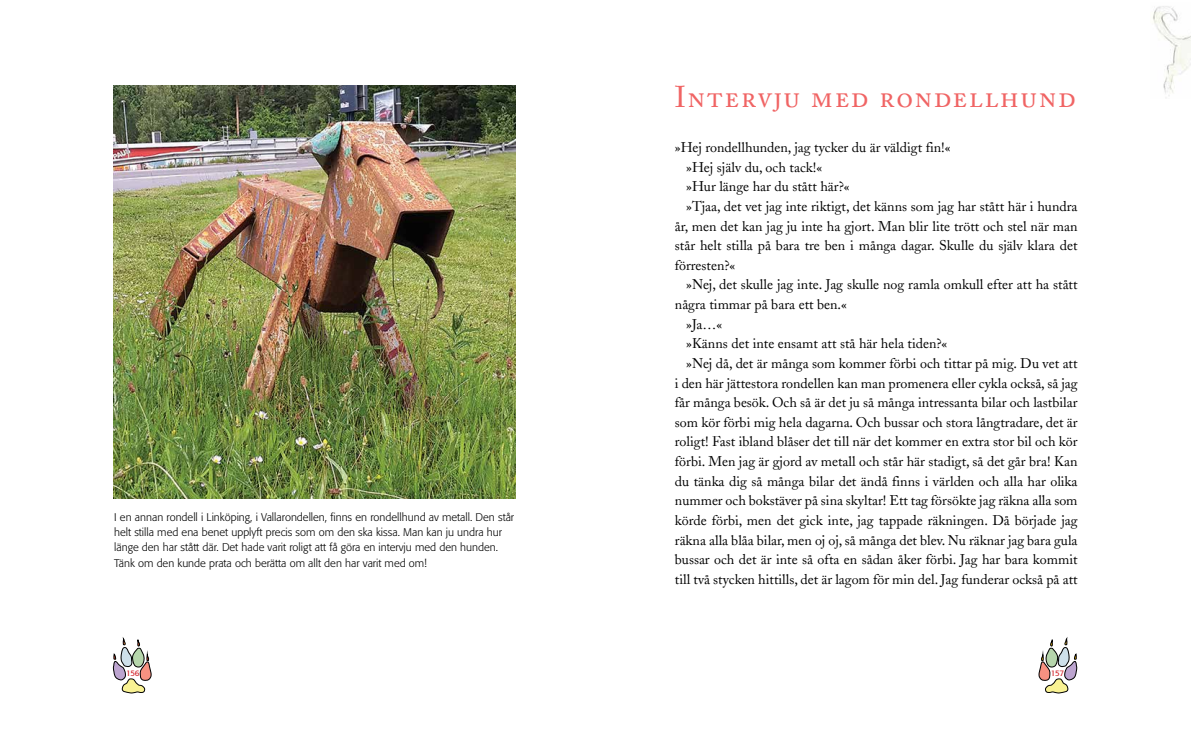
<style>
.page{position:relative;width:1191px;height:738px;background:#fff}
.page>*{position:absolute;margin:0;border:0;box-sizing:border-box;transform-origin:0 0}
.t1{font:30px "Adobe Caslon Regular SC";letter-spacing:.05em;color:#f06464}
.t2{font:14px "Adobe Caslon";color:#000}
.t3{font:300 11px/15.4px "Formata";color:#000}
.t4{font:8px "Formata";letter-spacing:-.04em;color:#d2232a}
</style>
<div class="page">
<svg style="left:1038px;top:638px;width:39px;height:54px"></svg>
<svg style="left:113px;top:638px;width:38px;height:54px"></svg>
<img style="left:113px;top:85px;width:402px;height:412px">
<img style="left:1153px;top:6px;width:38px;height:90px">
<p class="t3" style="left:114px;top:508px;width:401px">I en annan rondell i Linköping, i Vallarondellen, finns en rondellhund av metall. Den står helt stilla med ena benet upplyft precis som om den ska kissa. Man kan ju undra hur länge den har stått där. Det hade varit roligt att få göra en intervju med den hunden.<br>Tänk om den kunde prata och berätta om allt den har varit med om!</p>
<h1 class="t1" style="left:675px;top:79px;width:402px">Intervju med rondellhund</h1>
<p class="t2" style="left:675px;top:139px;width:277px">»Hej rondellhunden, jag tycker du är väldigt fin!«</p>
<p class="t2" style="left:686px;top:159px;width:137px">»Hej själv du, och tack!«</p>
<p class="t2" style="left:686px;top:178px;width:165px">»Hur länge har du stått här?«</p>
<p class="t2" style="left:686px;top:198px;width:393px">»Tjaa, det vet jag inte riktigt, det känns som jag har stått här i hundra</p>
<p class="t2" style="left:675px;top:217px;width:404px">år, men det kan jag ju inte ha gjort. Man blir lite trött och stel när man</p>
<p class="t2" style="left:675px;top:237px;width:404px">står helt stilla på bara tre ben i många dagar. Skulle du själv klara det</p>
<p class="t2" style="left:675px;top:257px;width:62px">förresten?«</p>
<p class="t2" style="left:686px;top:276px;width:393px">»Nej, det skulle jag inte. Jag skulle nog ramla omkull efter att ha stått</p>
<p class="t2" style="left:675px;top:296px;width:174px">några timmar på bara ett ben.«</p>
<p class="t2" style="left:686px;top:315px;width:38px">»Ja…«</p>
<p class="t2" style="left:686px;top:335px;width:263px">»Känns det inte ensamt att stå här hela tiden?«</p>
<p class="t2" style="left:686px;top:355px;width:393px">»Nej då, det är många som kommer förbi och tittar på mig. Du vet att</p>
<p class="t2" style="left:675px;top:374px;width:404px">i den här jättestora rondellen kan man promenera eller cykla också, så jag</p>
<p class="t2" style="left:675px;top:394px;width:404px">får många besök. Och så är det ju så många intressanta bilar och lastbilar</p>
<p class="t2" style="left:675px;top:413px;width:404px">som kör förbi mig hela dagarna. Och bussar och stora långtradare, det är</p>
<p class="t2" style="left:675px;top:433px;width:404px">roligt! Fast ibland blåser det till när det kommer en extra stor bil och kör</p>
<p class="t2" style="left:675px;top:453px;width:404px">förbi. Men jag är gjord av metall och står här stadigt, så det går bra! Kan</p>
<p class="t2" style="left:675px;top:472px;width:404px">du tänka dig så många bilar det ändå finns i världen och alla har olika</p>
<p class="t2" style="left:675px;top:492px;width:404px">nummer och bokstäver på sina skyltar! Ett tag försökte jag räkna alla som</p>
<p class="t2" style="left:675px;top:511px;width:404px">körde förbi, men det gick inte, jag tappade räkningen. Då började jag</p>
<p class="t2" style="left:675px;top:531px;width:404px">räkna alla blåa bilar, men oj oj, så många det blev. Nu räknar jag bara gula</p>
<p class="t2" style="left:675px;top:551px;width:404px">bussar och det är inte så ofta en sådan åker förbi. Jag har bara kommit</p>
<p class="t2" style="left:675px;top:570px;width:404px">till två stycken hittills, det är lagom för min del. Jag funderar också på att</p>
<p class="t4" style="left:126px;top:667px;width:15px">156</p>
<p class="t4" style="left:1050px;top:667px;width:15px">157</p>
</div>
